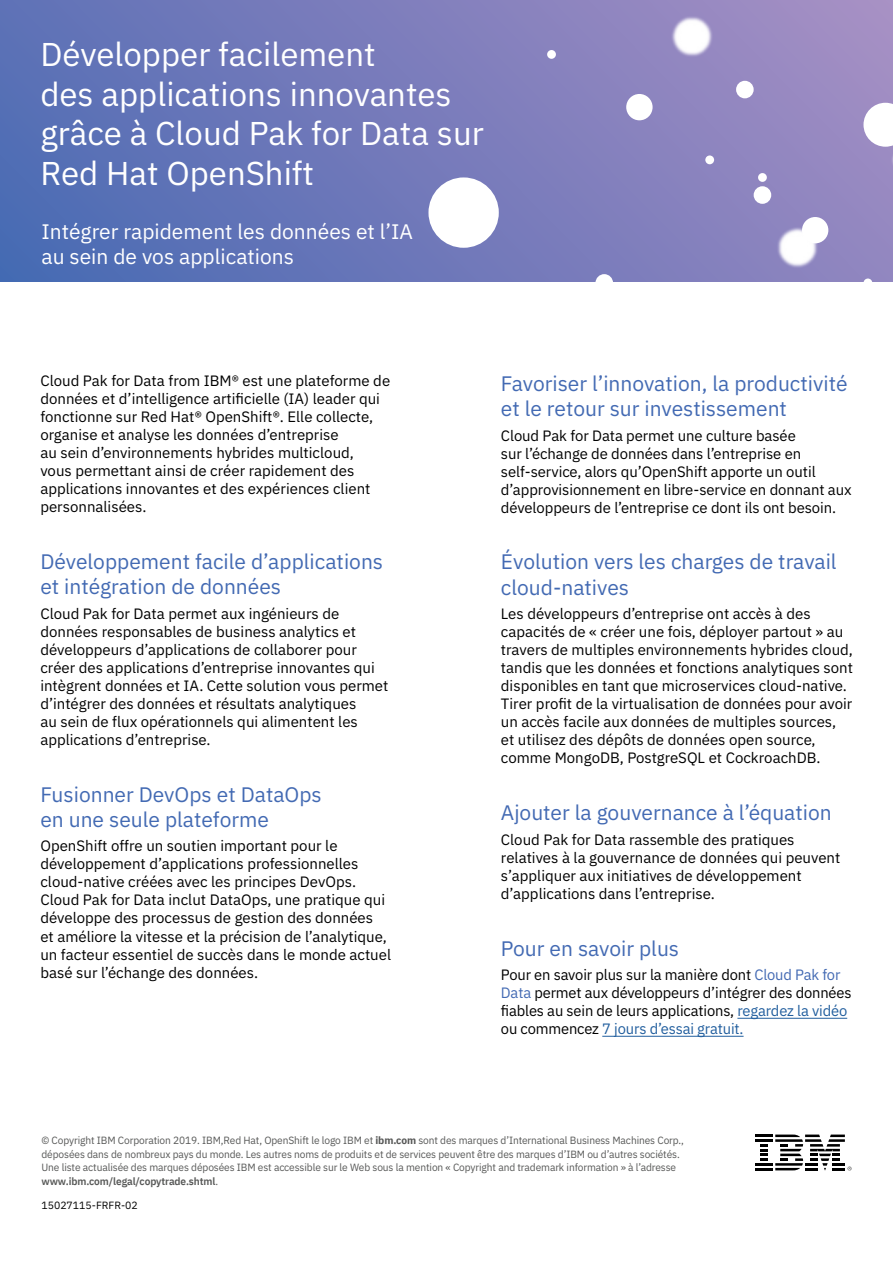
<style>
.page{position:relative;width:893px;height:1263px;background:#fff}
.page>*{position:absolute;margin:0;border:0;box-sizing:border-box;transform-origin:0 0}
.t1{font:33px/39.6px "IBM Plex Sans";color:#fff}
.t2{font:21px/25.2px "IBM Plex Sans";color:#436ab3}
.t3{font:21px/25.2px "IBM Plex Sans";color:#fff}
.t4{font:15px/18px "IBM Plex Sans";color:#000}
.t5{font:10.5px/13.5px "IBM Plex Sans";letter-spacing:-.01em;color:#575857}
.t6{font:10.5px "IBM Plex Sans";color:#000}
.s1{color:#436ab3}
.s2{color:#215e9e}
.s3{font-weight:700}
.s4{font-weight:600}
</style>
<div class="page">
<div style="left:0;top:0;width:893px;height:282px;background:linear-gradient(to right,#526db4,#9e8bc2)"></div>
<svg style="left:755px;top:1134px;width:96px;height:36px"></svg>
<hr style="left:737px;top:1018px;width:110px;height:1px;background:#215e9e">
<hr style="left:602px;top:1036px;width:142px;height:1px;background:#215e9e">
<div style="left:547px;top:50px;width:9px;height:9px;background:#fff;border-radius:50%"></div>
<div style="left:736px;top:81px;width:18px;height:17px;background:#fff;border-radius:50%"></div>
<img style="left:872px;top:147px;width:21px;height:44px">
<div style="left:754px;top:186px;width:17px;height:18px;background:#fff;border-radius:50%"></div>
<div style="left:758px;top:173px;width:9px;height:9px;background:#fff;border-radius:50%"></div>
<div style="left:863px;top:278px;width:9px;height:9px;background:#fff;border-radius:50%"></div>
<div style="left:595px;top:274px;width:18px;height:18px;background:#fff;border-radius:50%"></div>
<div style="left:626px;top:94px;width:27px;height:26px;background:#fff;border-radius:50%"></div>
<div style="left:705px;top:155px;width:9px;height:9px;background:#fff;border-radius:50%"></div>
<svg style="left:863px;top:103px;width:30px;height:44px"></svg>
<div style="left:428px;top:177px;width:71px;height:71px;background:#fff;border-radius:50%"></div>
<img style="left:758px;top:207px;width:79px;height:75px">
<img style="left:652px;top:0;width:80px;height:77px">
<h1 class="t1" style="left:40px;top:32px;width:445px">Développer facilement<br>des applications innovantes grâce à Cloud Pak for Data sur<br>Red Hat OpenShift</h1>
<h2 class="t3" style="left:41px;top:217px;width:373px">Intégrer rapidement les données et l’IA au sein de vos applications</h2>
<p class="t4" style="left:40px;top:371px;width:351px">Cloud Pak for Data from IBM® est une plateforme de données et d’intelligence artificielle (IA) leader qui fonctionne sur Red Hat® OpenShift®. Elle collecte, organise et analyse les données d’entreprise<br>au sein d’environnements hybrides multicloud,<br>vous permettant ainsi de créer rapidement des applications innovantes et des expériences client personnalisées.</p>
<h2 class="t2" style="left:40px;top:547px;width:344px">Développement facile d’applications et intégration de données</h2>
<p class="t4" style="left:40px;top:603px;width:350px">Cloud Pak for Data permet aux ingénieurs de données responsables de business analytics et développeurs d’applications de collaborer pour créer des applications d’entreprise innovantes qui intègrent données et IA. Cette solution vous permet d’intégrer des données et résultats analytiques<br>au sein de flux opérationnels qui alimentent les applications d’entreprise.</p>
<h2 class="t2" style="left:40px;top:780px;width:283px">Fusionner DevOps et DataOps en une seule plateforme</h2>
<p class="t4" style="left:40px;top:836px;width:352px">OpenShift offre un soutien important pour le développement d’applications professionnelles cloud-native créées avec les principes DevOps.<br>Cloud Pak for Data inclut DataOps, une pratique qui développe des processus de gestion des données<br>et améliore la vitesse et la précision de l’analytique, un facteur essentiel de succès dans le monde actuel basé sur l’échange des données.</p>
<h2 class="t2" style="left:501px;top:369px;width:348px">Favoriser l’innovation, la productivité et le retour sur investissement</h2>
<p class="t4" style="left:501px;top:425px;width:352px">Cloud Pak for Data permet une culture basée<br>sur l’échange de données dans l’entreprise en self-service, alors qu’OpenShift apporte un outil d’approvisionnement en libre-service en donnant aux développeurs de l’entreprise ce dont ils ont besoin.</p>
<h2 class="t2" style="left:501px;top:548px;width:337px">Évolution vers les charges de travail cloud-natives</h2>
<p class="t4" style="left:501px;top:604px;width:354px">Les développeurs d’entreprise ont accès à des capacités de « créer une fois, déployer partout » au travers de multiples environnements hybrides cloud, tandis que les données et fonctions analytiques sont disponibles en tant que microservices cloud-native.<br>Tirer profit de la virtualisation de données pour avoir un accès facile aux données de multiples sources, et utilisez des dépôts de données open source, comme MongoDB, PostgreSQL et CockroachDB.</p>
<h2 class="t2" style="left:501px;top:798px;width:332px">Ajouter la gouvernance à l’équation</h2>
<p class="t4" style="left:501px;top:829px;width:341px">Cloud Pak for Data rassemble des pratiques relatives à la gouvernance de données qui peuvent s’appliquer aux initiatives de développement d’applications dans l’entreprise.</p>
<h2 class="t2" style="left:501px;top:934px;width:180px">Pour en savoir plus</h2>
<p class="t4" style="left:501px;top:965px;width:352px">Pour en savoir plus sur la manière dont <span class="s1">Cloud Pak for Data</span> permet aux développeurs d’intégrer des données fiables au sein de leurs applications, <span class="s2">regardez la vidéo </span>ou commencez <span class="s2">7 jours d’essai gratuit.</span></p>
<p class="t5" style="left:41px;top:1133px;width:644px">© Copyright IBM Corporation 2019. IBM,Red Hat, OpenShift le logo IBM et <span class="s3">ibm.com</span> sont des marques d’International Business Machines Corp., déposées dans de nombreux pays du monde. Les autres noms de produits et de services peuvent être des marques d’IBM ou d’autres sociétés.<br>Une liste actualisée des marques déposées IBM est accessible sur le Web sous la mention « Copyright and trademark information » à l’adresse <span class="s4">www.ibm.com/legal/copytrade.shtml</span>.</p>
<p class="t6" style="left:41px;top:1197px;width:98px">15027115-FRFR-02</p>
</div>
